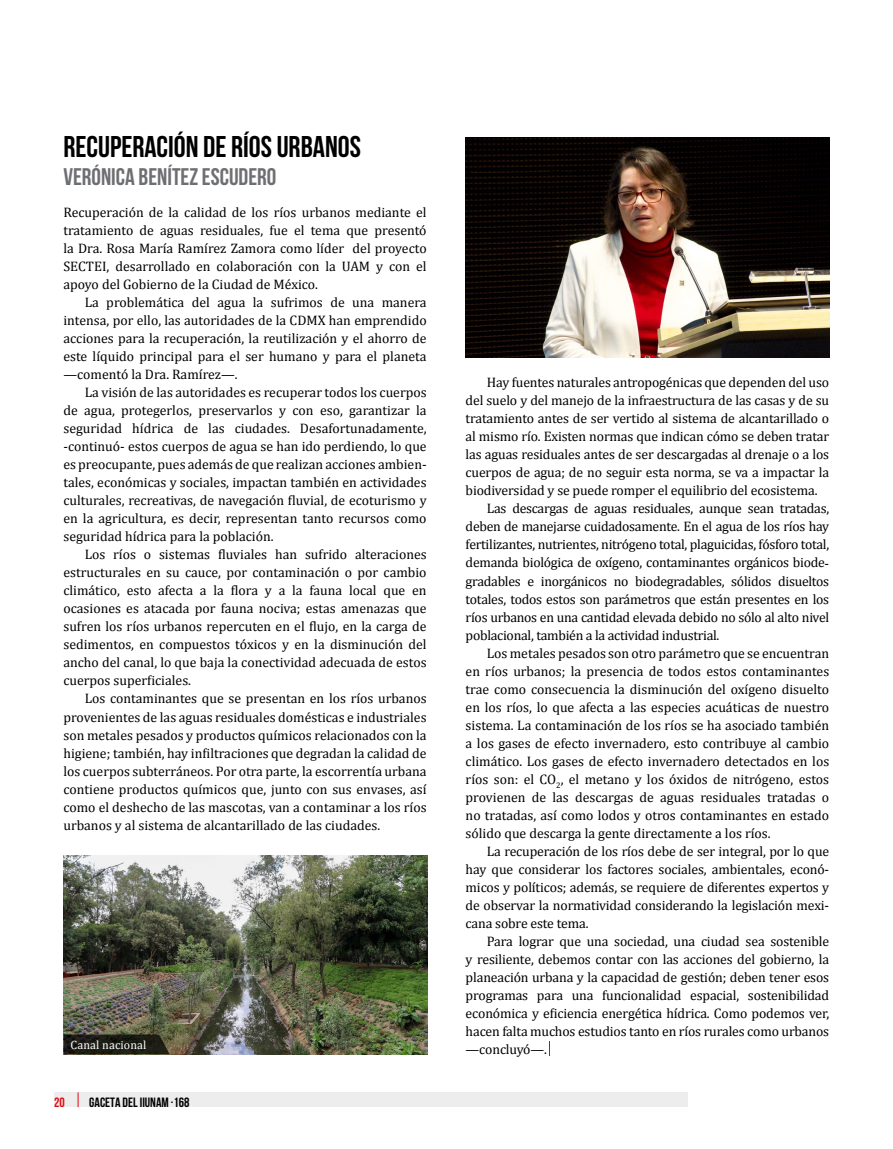
<style>
.page{position:relative;width:893px;height:1149px;background:#fff}
.page>*{position:absolute;margin:0;border:0;box-sizing:border-box;transform-origin:0 0}
.t1{font:700 30px "Bebas Neue";color:#000}
.t2{font:700 24px "Bebas Neue";color:#6e6f72}
.t3{font:13.8px/18px "Cambria";letter-spacing:-.01em;color:#000;text-align:justify}
.t4{font:700 13.5px "Bebas Neue";color:#000}
.t5{font:700 13.5px "Bebas Neue";color:#dc0c15}
.t6{font:12px "Cambria";letter-spacing:.01em;color:#fff}
</style>
<div class="page">
<img style="left:466px;top:137px;width:363px;height:220px">
<img style="left:64px;top:855px;width:363px;height:198px">
<svg style="left:64px;top:1034px;width:106px;height:19px;background:#212118"></svg>
<svg style="left:549px;top:1041px;width:1px;height:14px"></svg>
<div style="left:54px;top:1092px;width:634px;height:14px;background:#ededed"></div>
<h1 class="t1" style="left:63px;top:130px;width:299px">RECUPERACIÓN DE RÍOS URBANOS</h1>
<h2 class="t2" style="left:63px;top:164px;width:214px">VERÓNICA BENÍTEZ ESCUDERO</h2>
<p class="t3" style="left:63px;top:203px;width:365px">Recuperación de la calidad de los ríos urbanos mediante el tratamiento de aguas residuales, fue el tema que presentó la Dra. Rosa María Ramírez Zamora como líder del proyecto SECTEI, desarrollado en colaboración con la UAM y con el apoyo del Gobierno de la Ciudad de México.</p>
<p class="t3" style="left:63px;top:293px;width:365px;text-indent:21px">La problemática del agua la sufrimos de una manera intensa, por ello, las autoridades de la CDMX han emprendido acciones para la recuperación, la reutilización y el ahorro de este líquido principal para el ser humano y para el planeta —comentó la Dra. Ramírez—.</p>
<p class="t3" style="left:63px;top:383px;width:365px;text-indent:21px">La visión de las autoridades es recuperar todos los cuerpos de agua, protegerlos, preservarlos y con eso, garantizar la seguridad hídrica de las ciudades. Desafortunadamente, -continuó- estos cuerpos de agua se han ido perdiendo, lo que es preocupante, pues además de que realizan acciones ambien&shy;tales, económicas y sociales, impactan también en actividades culturales, recreativas, de navegación fluvial, de ecoturismo y en la agricultura, es decir, representan tanto recursos como seguridad hídrica para la población.</p>
<p class="t3" style="left:63px;top:545px;width:365px;text-indent:21px">Los ríos o sistemas fluviales han sufrido alteraciones estructurales en su cauce, por contaminación o por cambio climático, esto afecta a la flora y a la fauna local que en ocasiones es atacada por fauna nociva; estas amenazas que sufren los ríos urbanos repercuten en el flujo, en la carga de sedimentos, en compuestos tóxicos y en la disminución del ancho del canal, lo que baja la conectividad adecuada de estos cuerpos superficiales.</p>
<p class="t3" style="left:63px;top:689px;width:365px;text-indent:21px">Los contaminantes que se presentan en los ríos urbanos provenientes de las aguas residuales domésticas e industriales son metales pesados y productos químicos relacionados con la higiene; también, hay infiltraciones que degradan la calidad de los cuerpos subterráneos. Por otra parte, la escorrentía urbana contiene productos químicos que, junto con sus envases, así como el deshecho de las mascotas, van a contaminar a los ríos urbanos y al sistema de alcantarillado de las ciudades.</p>
<p class="t6" style="left:71px;top:1037px;width:77px">Canal nacional</p>
<p class="t5" style="left:54px;top:1094px;width:12px">20</p>
<p class="t4" style="left:89px;top:1094px;width:102px">GACETA DEL IIUNAM ·168</p>
<p class="t3" style="left:487px;top:373px;width:344px">Hay fuentes naturales antropogénicas que dependen del uso</p>
<p class="t3" style="left:466px;top:391px;width:365px">del suelo y del manejo de la infraestructura de las casas y de su</p>
<p class="t3" style="left:466px;top:409px;width:365px">tratamiento antes de ser vertido al sistema de alcantarillado o</p>
<p class="t3" style="left:466px;top:427px;width:365px">al mismo río. Existen normas que indican cómo se deben tratar</p>
<p class="t3" style="left:466px;top:445px;width:365px">las aguas residuales antes de ser descargadas al drenaje o a los</p>
<p class="t3" style="left:466px;top:463px;width:365px">cuerpos de agua; de no seguir esta norma, se va a impactar la</p>
<p class="t3" style="left:466px;top:481px;width:353px">biodiversidad y se puede romper el equilibrio del ecosistema.</p>
<p class="t3" style="left:487px;top:499px;width:344px">Las descargas de aguas residuales, aunque sean tratadas,</p>
<p class="t3" style="left:466px;top:517px;width:365px">deben de manejarse cuidadosamente. En el agua de los ríos hay</p>
<p class="t3" style="left:466px;top:535px;width:365px">fertilizantes, nutrientes, nitrógeno total, plaguicidas, fósforo total,</p>
<p class="t3" style="left:466px;top:553px;width:365px">demanda biológica de oxígeno, contaminantes orgánicos biode-</p>
<p class="t3" style="left:466px;top:571px;width:365px">gradables e inorgánicos no biodegradables, sólidos disueltos</p>
<p class="t3" style="left:466px;top:589px;width:365px">totales, todos estos son parámetros que están presentes en los</p>
<p class="t3" style="left:466px;top:607px;width:365px">ríos urbanos en una cantidad elevada debido no sólo al alto nivel</p>
<p class="t3" style="left:466px;top:625px;width:255px">poblacional, también a la actividad industrial.</p>
<p class="t3" style="left:487px;top:643px;width:344px">Los metales pesados son otro parámetro que se encuentran</p>
<p class="t3" style="left:466px;top:661px;width:365px">en ríos urbanos; la presencia de todos estos contaminantes</p>
<p class="t3" style="left:466px;top:679px;width:365px">trae como consecuencia la disminución del oxígeno disuelto</p>
<p class="t3" style="left:466px;top:697px;width:365px">en los ríos, lo que afecta a las especies acuáticas de nuestro</p>
<p class="t3" style="left:466px;top:715px;width:365px">sistema. La contaminación de los ríos se ha asociado también</p>
<p class="t3" style="left:466px;top:733px;width:365px">a los gases de efecto invernadero, esto contribuye al cambio</p>
<p class="t3" style="left:466px;top:751px;width:365px">climático. Los gases de efecto invernadero detectados en los</p>
<p class="t3" style="left:466px;top:769px;width:365px">ríos son: el CO<sub>2</sub>, el metano y los óxidos de nitrógeno, estos</p>
<p class="t3" style="left:466px;top:787px;width:365px">provienen de las descargas de aguas residuales tratadas o</p>
<p class="t3" style="left:466px;top:805px;width:365px">no tratadas, así como lodos y otros contaminantes en estado</p>
<p class="t3" style="left:466px;top:823px;width:307px">sólido que descarga la gente directamente a los ríos.</p>
<p class="t3" style="left:487px;top:841px;width:344px">La recuperación de los ríos debe de ser integral, por lo que</p>
<p class="t3" style="left:466px;top:859px;width:365px">hay que considerar los factores sociales, ambientales, econó-</p>
<p class="t3" style="left:466px;top:877px;width:365px">micos y políticos; además, se requiere de diferentes expertos y</p>
<p class="t3" style="left:466px;top:895px;width:365px">de observar la normatividad considerando la legislación mexi-</p>
<p class="t3" style="left:466px;top:913px;width:124px">cana sobre este tema.</p>
<p class="t3" style="left:487px;top:931px;width:344px">Para lograr que una sociedad, una ciudad sea sostenible</p>
<p class="t3" style="left:466px;top:949px;width:365px">y resiliente, debemos contar con las acciones del gobierno, la</p>
<p class="t3" style="left:466px;top:967px;width:365px">planeación urbana y la capacidad de gestión; deben tener esos</p>
<p class="t3" style="left:466px;top:985px;width:365px">programas para una funcionalidad espacial, sostenibilidad</p>
<p class="t3" style="left:466px;top:1003px;width:365px">económica y eficiencia energética hídrica. Como podemos ver,</p>
<p class="t3" style="left:466px;top:1021px;width:365px">hacen falta muchos estudios tanto en ríos rurales como urbanos</p>
<p class="t3" style="left:466px;top:1039px;width:83px">—concluyó—.</p>
</div>
